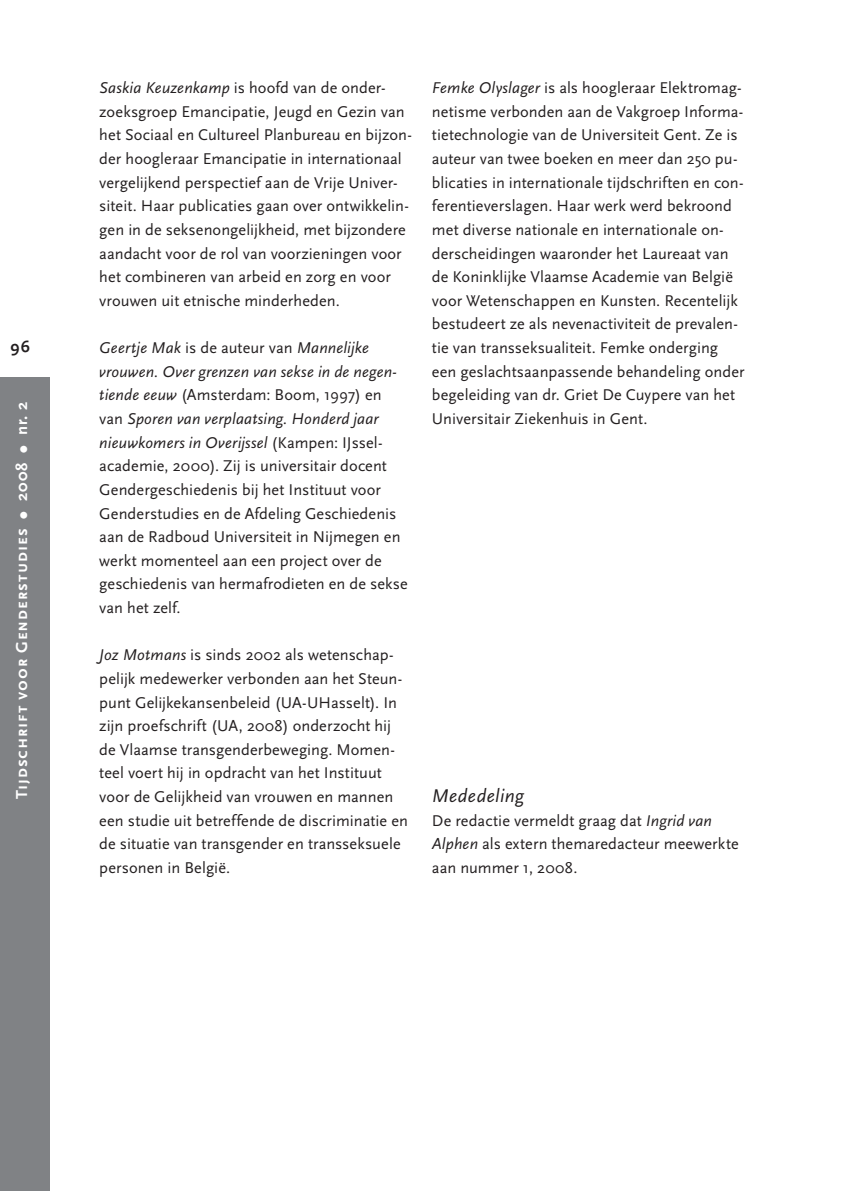
<style>
.page{position:relative;width:844px;height:1191px;background:#fff}
.page>*{position:absolute;margin:0;border:0;box-sizing:border-box;transform-origin:0 0}
.t1{font:italic 19.25px "Scala Sans";letter-spacing:.025em;color:#231f20}
.t2{font:700 16.62px "Scala Sans Caps";letter-spacing:.05em;color:#fff}
.t3{font:700 16.62px "Scala Sans";color:#231f20}
.t4{font:16.28px/23.6px "Scala Sans";letter-spacing:.005em;color:#231f20}
.s1{font-family:"Scala Sans"}
.s2{font-style:italic}
</style>
<div class="page">
<div style="left:0;top:377px;width:50px;height:814px;background:#808285"></div>
<p class="t3" style="left:10px;top:337px;width:21px">96</p>
<p class="t2" style="left:12px;top:798px;width:398px;rotate:-90deg">Tijdschrift voor Genderstudies ● <span class="s1">2008</span> ● <span class="s1">nr. 2</span></p>
<p class="t4" style="left:99px;top:76px;width:314px"><span class="s2">Saskia Keuzenkamp</span> is hoofd van de onder&shy;zoeksgroep Emancipatie, Jeugd en Gezin van het Sociaal en Cultureel Planbureau en bijzon&shy;der hoogleraar Emancipatie in internationaal vergelijkend perspectief aan de Vrije Univer&shy;siteit. Haar publicaties gaan over ontwikkelin&shy;gen in de seksenongelijkheid, met bijzondere aandacht voor de rol van voorzieningen voor het combineren van arbeid en zorg en voor vrouwen uit etnische minderheden.</p>
<p class="t4" style="left:99px;top:336px;width:310px"><span class="s2">Geertje Mak</span> is de auteur van <span class="s2">Mannelijke vrouwen. Over grenzen van sekse in de negen&shy;tiende eeuw</span> (Amsterdam: Boom, 1997) en van <span class="s2">Sporen van verplaatsing. Honderd jaar nieuwkomers in Overijssel</span> (Kampen: IJssel&shy;academie, 2000). Zij is universitair docent Gendergeschiedenis bij het Instituut voor Genderstudies en de Afdeling Geschiedenis aan de Radboud Universiteit in Nijmegen en werkt momenteel aan een project over de geschiedenis van hermafrodieten en de sekse van het zelf.</p>
<p class="t4" style="left:99px;top:643px;width:310px"><span class="s2">Joz Motmans</span> is sinds 2002 als wetenschap&shy;pelijk medewerker verbonden aan het Steun&shy;punt Gelijkekansenbeleid (UA-UHasselt). In zijn proefschrift (UA, 2008) onderzocht hij de Vlaamse transgenderbeweging. Momen&shy;teel voert hij in opdracht van het Instituut voor de Gelijkheid van vrouwen en mannen een studie uit betreffende de discriminatie en de situatie van transgender en transseksuele personen in België.</p>
<p class="t4" style="left:432px;top:76px;width:314px"><span class="s2">Femke Olyslager</span> is als hoogleraar Elektromag&shy;netisme verbonden aan de Vakgroep Informa&shy;tietechnologie van de Universiteit Gent. Ze is auteur van twee boeken en meer dan 250 pu&shy;blicaties in internationale tijdschriften en con&shy;ferentieverslagen. Haar werk werd bekroond met diverse nationale en internationale on&shy;derscheidingen waaronder het Laureaat van de Koninklijke Vlaamse Academie van België voor Wetenschappen en Kunsten. Recentelijk bestudeert ze als nevenactiviteit de prevalen&shy;tie van transseksualiteit. Femke onderging een geslachtsaanpassende behandeling onder begeleiding van dr. Griet De Cuypere van het Universitair Ziekenhuis in Gent.</p>
<p class="t1" style="left:432px;top:785px;width:94px">Mededeling</p>
<p class="t4" style="left:432px;top:809px;width:308px">De redactie vermeldt graag dat <span class="s2">Ingrid van<br>Alphen</span> als extern themaredacteur meewerkte aan nummer 1, 2008.</p>
</div>
